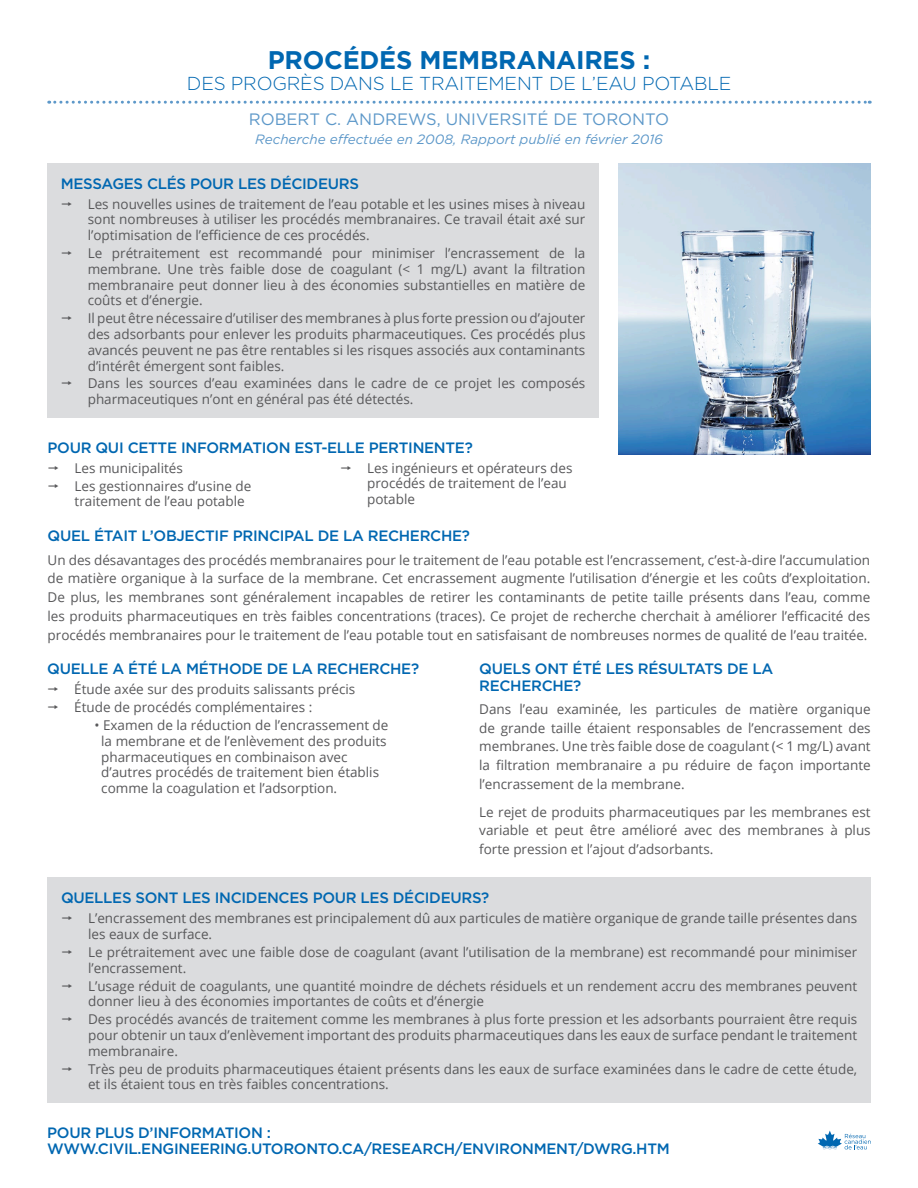
<style>
.page{position:relative;width:918px;height:1188px;background:#fff}
.page>*{position:absolute;margin:0;border:0;box-sizing:border-box;transform-origin:0 0}
.t1{font:700 25.5px "Gotham";letter-spacing:-.01em;color:#0067b1}
.t2{font:300 18.75px "Gotham";letter-spacing:-.01em;color:#0067b1}
.Study_By_-_Blue{font:16.5px "Gotham";color:#5d98c9}
.Interior_H3{font:500 15px/16.5px "Gotham";letter-spacing:-.02em;color:#0067b1}
.Interior_Body{font:13.5px/15.8px "Open Sans";color:#58585a}
.Study_By_-_Blue-2{font:italic 13.5px "Gotham";color:#5d98c9}
</style>
<div class="page">
<svg style="left:49px;top:101px;width:821px;height:3px"></svg>
<div style="left:47px;top:163px;width:552px;height:255px;background:#dbdcde"></div>
<img style="left:619px;top:163px;width:252px;height:292px">
<div style="left:48px;top:878px;width:823px;height:225px;background:#dbdcde"></div>
<svg style="left:818px;top:1131px;width:53px;height:18px"></svg>
<p class="t1" style="left:268px;top:43px;width:384px">PROCÉDÉS MEMBRANAIRES :</p>
<p class="t2" style="left:187px;top:71px;width:546px">DES PROGRÈS DANS LE TRAITEMENT DE L’EAU POTABLE</p>
<p class="Study_By_-_Blue" style="left:249px;top:109px;width:422px">ROBERT C. ANDREWS, UNIVERSITÉ DE TORONTO</p>
<p class="Study_By_-_Blue-2" style="left:255px;top:131px;width:409px">Recherche effectuée en 2008, Rapport publié en février 2016</p>
<p class="Interior_H3" style="left:61px;top:175px;width:300px">MESSAGES CLÉS POUR LES DÉCIDEURS</p>
<p class="Interior_Body" style="left:88px;top:196px;width:499px;text-align:justify">Les nouvelles usines de traitement de l’eau potable et les usines mises à niveau sont nombreuses à utiliser les procédés membranaires. Ce travail était axé sur l’optimisation de l’efficience de ces procédés.</p>
<p class="Interior_Body" style="left:88px;top:245px;width:499px;text-align:justify">Le prétraitement est recommandé pour minimiser l’encrassement de la membrane. Une très faible dose de coagulant (&lt; 1 mg/L) avant la filtration membranaire peut donner lieu à des économies substantielles en matière de coûts et d’énergie.</p>
<p class="Interior_Body" style="left:88px;top:310px;width:499px;text-align:justify">Il peut être nécessaire d’utiliser des membranes à plus forte pression ou d’ajouter des adsorbants pour enlever les produits pharmaceutiques. Ces procédés plus avancés peuvent ne pas être rentables si les risques associés aux contaminants d’intérêt émergent sont faibles.</p>
<p class="Interior_Body" style="left:88px;top:375px;width:499px">Dans les sources d’eau examinées dans le cadre de ce projet les composés pharmaceutiques n’ont en général pas été détectés.</p>
<p class="Interior_H3" style="left:48px;top:439px;width:427px">POUR QUI CETTE INFORMATION EST-ELLE PERTINENTE?</p>
<p class="Interior_Body" style="left:75px;top:459px;width:110px">Les municipalités</p>
<p class="Interior_Body" style="left:75px;top:477px;width:178px">Les gestionnaires d’usine de traitement de l’eau potable</p>
<p class="Interior_Body" style="left:367px;top:459px;width:207px">Les ingénieurs et opérateurs des procédés de traitement de l’eau potable</p>
<p class="Interior_H3" style="left:48px;top:528px;width:424px">QUEL ÉTAIT L’OBJECTIF PRINCIPAL DE LA RECHERCHE?</p>
<p class="Interior_Body" style="left:48px;top:550px;width:824px;line-height:18.8px;text-align:justify">Un des désavantages des procédés membranaires pour le traitement de l’eau potable est l’encrassement, c’est-à-dire l’accumulation de matière organique à la surface de la membrane. Cet encrassement augmente l’utilisation d’énergie et les coûts d’exploitation.<br>De plus, les membranes sont généralement incapables de retirer les contaminants de petite taille présents dans l’eau, comme les produits pharmaceutiques en très faibles concentrations (traces). Ce projet de recherche cherchait à améliorer l’efficacité des procédés membranaires pour le traitement de l’eau potable tout en satisfaisant de nombreuses normes de qualité de l’eau traitée.</p>
<p class="Interior_H3" style="left:47px;top:661px;width:373px">QUELLE A ÉTÉ LA MÉTHODE DE LA RECHERCHE?</p>
<p class="Interior_Body" style="left:74px;top:681px;width:283px">Étude axée sur des produits salissants précis</p>
<p class="Interior_Body" style="left:74px;top:699px;width:240px">Étude de procédés complémentaires :</p>
<p class="Interior_Body" style="left:101px;top:717px;width:289px;text-indent:-7px">• Examen de la réduction de l’encrassement de la membrane et de l’enlèvement des produits pharmaceutiques en combinaison avec d’autres procédés de traitement bien établis comme la coagulation et l’adsorption.</p>
<p class="Interior_H3" style="left:479px;top:661px;width:296px">QUELS ONT ÉTÉ LES RÉSULTATS DE LA<br>RECHERCHE?</p>
<p class="Interior_Body" style="left:479px;top:699px;width:393px;line-height:18.8px;text-align:justify">Dans l’eau examinée, les particules de matière organique de grande taille étaient responsables de l’encrassement des membranes. Une très faible dose de coagulant (&lt; 1 mg/L) avant la filtration membranaire a pu réduire de façon importante l’encrassement de la membrane.</p>
<p class="Interior_Body" style="left:479px;top:802px;width:393px;line-height:18.8px;text-align:justify">Le rejet de produits pharmaceutiques par les membranes est variable et peut être amélioré avec des membranes à plus forte pression et l’ajout d’adsorbants.</p>
<p class="Interior_H3" style="left:61px;top:889px;width:430px">QUELLES SONT LES INCIDENCES POUR LES DÉCIDEURS?</p>
<p class="Interior_Body" style="left:88px;top:910px;width:771px">L’encrassement des membranes est principalement dû aux particules de matière organique de grande taille présentes dans les eaux de surface.</p>
<p class="Interior_Body" style="left:88px;top:944px;width:771px">Le prétraitement avec une faible dose de coagulant (avant l’utilisation de la membrane) est recommandé pour minimiser l’encrassement.</p>
<p class="Interior_Body" style="left:88px;top:977px;width:771px">L’usage réduit de coagulants, une quantité moindre de déchets résiduels et un rendement accru des membranes peuvent donner lieu à des économies importantes de coûts et d’énergie</p>
<p class="Interior_Body" style="left:88px;top:1011px;width:771px;text-align:justify">Des procédés avancés de traitement comme les membranes à plus forte pression et les adsorbants pourraient être requis pour obtenir un taux d’enlèvement important des produits pharmaceutiques dans les eaux de surface pendant le traitement membranaire.</p>
<p class="Interior_Body" style="left:88px;top:1061px;width:771px">Très peu de produits pharmaceutiques étaient présents dans les eaux de surface examinées dans le cadre de cette étude, et ils étaient tous en très faibles concentrations.</p>
<p class="Interior_H3" style="left:47px;top:1124px;width:624px">POUR PLUS D’INFORMATION :<br>WWW.CIVIL.ENGINEERING.UTORONTO.CA/RESEARCH/ENVIRONMENT/DWRG.HTM</p>
</div>
